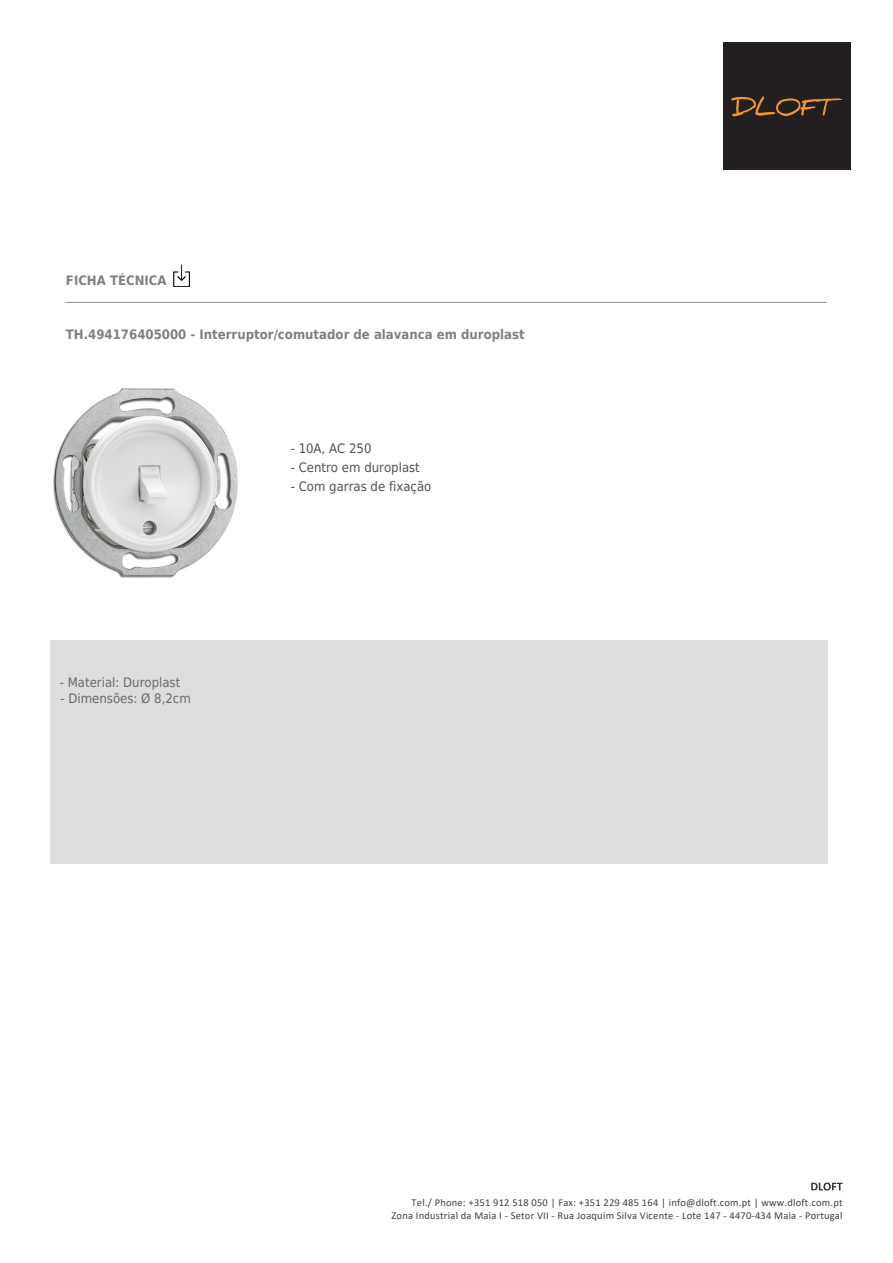
<style>
.page{position:relative;width:893px;height:1263px;background:#fff}
.page>*{position:absolute;margin:0;border:0;box-sizing:border-box;transform-origin:0 0}
.t1{font:700 13.05px "DejaVu Sans Condensed";color:#808080}
.t2{font:13.05px "DejaVu Sans Condensed";color:#515151}
.t3{font:13.05px "DejaVu Sans Condensed";color:#696969}
.t4{font:10.5px/12.6px "Calibri";letter-spacing:.02em;color:#404040;text-align:right}
</style>
<div class="page">
<hr style="left:66px;top:302px;width:760px;height:1px;background:#888">
<img style="left:173px;top:264px;width:17px;height:22px">
<div style="left:50px;top:640px;width:778px;height:224px;background:#dddddc"></div>
<img style="left:53px;top:388px;width:185px;height:190px">
<div style="left:723px;top:43px;width:127px;height:127px;background:#231f20"></div>
<svg style="left:731px;top:96px;width:111px;height:20px"></svg>
<svg style="left:811px;top:1182px;width:32px;height:8px"></svg>
<p class="t1" style="left:66px;top:270px;width:102px">FICHA TÉCNICA</p>
<p class="t1" style="left:66px;top:324px;width:460px">TH.494176405000 - Interruptor/comutador de alavanca em duroplast</p>
<p class="t3" style="left:60px;top:671px;width:122px">- Material: Duroplast</p>
<p class="t3" style="left:60px;top:687px;width:132px">- Dimensões: Ø 8,2cm</p>
<p class="t2" style="left:291px;top:437px;width:82px">- 10A, AC 250</p>
<p class="t2" style="left:291px;top:456px;width:131px">- Centro em duroplast</p>
<p class="t2" style="left:291px;top:475px;width:142px">- Com garras de fixação</p>
<p class="t4" style="left:391px;top:1196px;width:453px">Tel./ Phone: +351 912 518 050 | Fax: +351 229 485 164 | info@dloft.com.pt | www.dloft.com.pt<br>Zona Industrial da Maia I - Setor VII - Rua Joaquim Silva Vicente - Lote 147 - 4470-434 Maia - Portugal</p>
</div>
